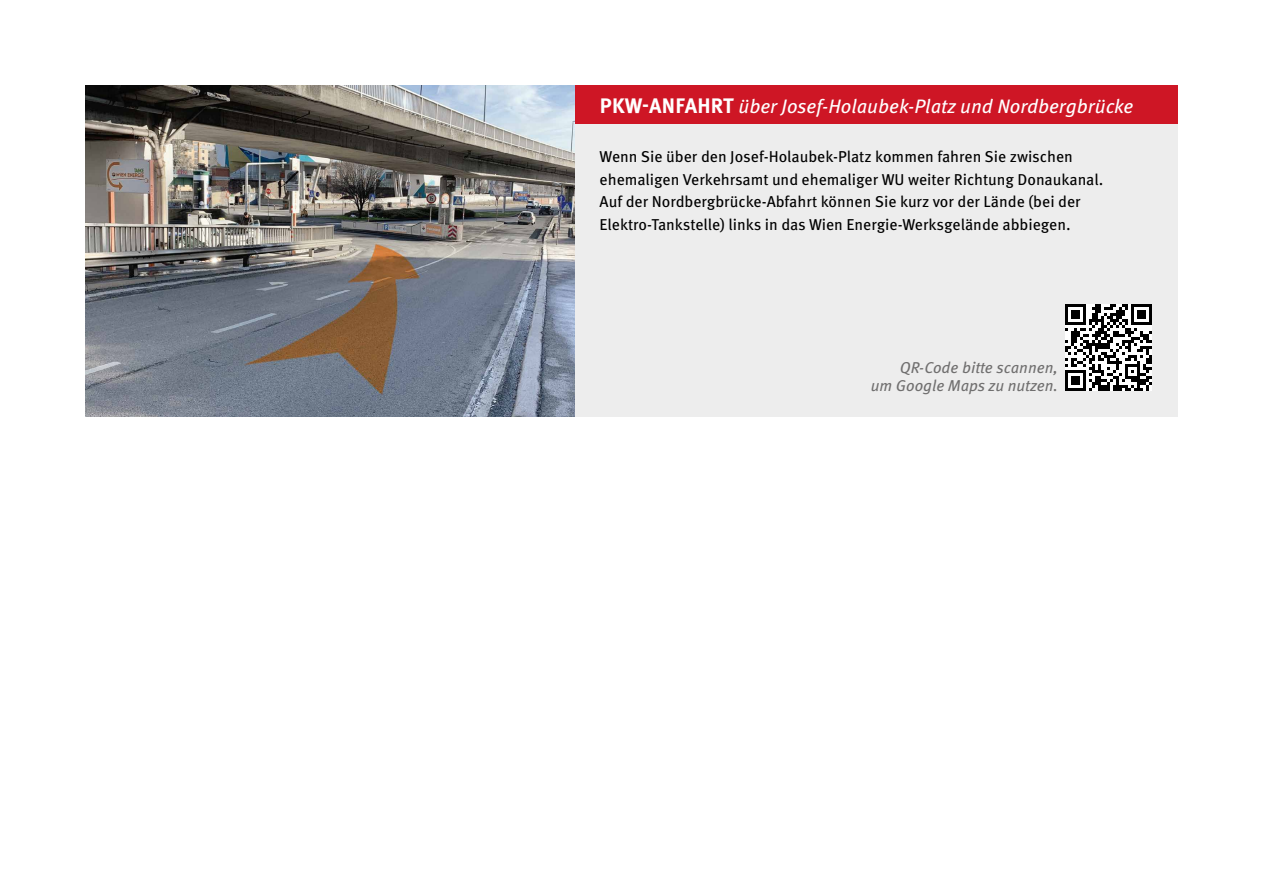
<style>
.page{position:relative;width:1263px;height:893px;background:#fff}
.page>*{position:absolute;margin:0;border:0;box-sizing:border-box;transform-origin:0 0}
.t1{font:italic 19.5px "Meta OT";color:#fff}
.t2{font:15.75px/22.5px "Meta OT";color:#000}
.t3{font:italic 15.75px/18px "Meta OT";color:#706f6f;text-align:right}
.s1{font-weight:700;font-style:normal;font-size:21px}
</style>
<div class="page">
<div style="left:544px;top:106px;width:634px;height:311px;background:#ededed"></div>
<div style="left:544px;top:85px;width:634px;height:38px;background:#ce1625"></div>
<img style="left:85px;top:85px;width:489px;height:332px">
<svg style="left:1065px;top:304px;width:87px;height:87px;background:#7f7f7f"></svg>
<p class="t1" style="left:600px;top:94px;width:535px"><span class="s1">PKW-ANFAHRT</span> über Josef-Holaubek-Platz und Nordbergbrücke</p>
<p class="t2" style="left:600px;top:146px;width:505px">Wenn Sie über den Josef-Holaubek-Platz kommen fahren Sie zwischen ehemaligen Verkehrsamt und ehemaliger WU weiter Richtung Donaukanal.<br>Auf der Nordbergbrücke-Abfahrt können Sie kurz vor der Lände (bei der Elektro-Tankstelle) links in das Wien Energie-Werksgelände abbiegen.</p>
<p class="t3" style="left:871px;top:359px;width:189px">QR-Code bitte scannen,<br>um Google Maps zu nutzen.</p>
</div>
